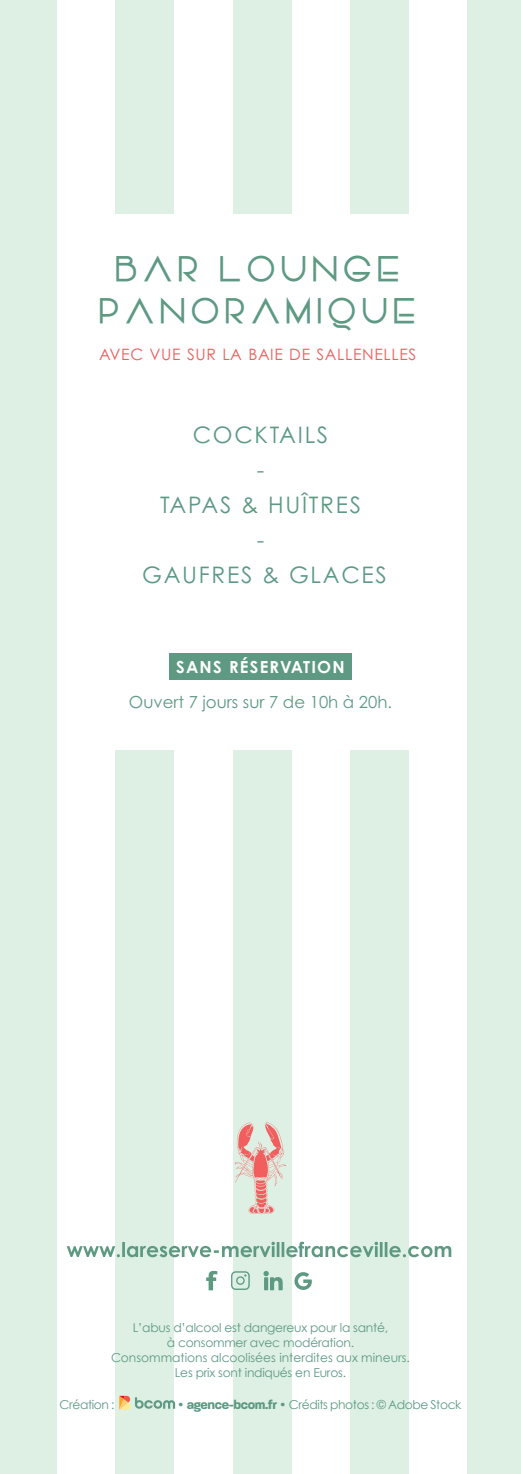
<style>
.page{position:relative;width:521px;height:1474px;background:#fff}
.page>*{position:absolute;margin:0;border:0;box-sizing:border-box;transform-origin:0 0}
.t1{font:700 35px/42px "Vonique 64";letter-spacing:.2em;color:#5d9983;text-align:center}
.t2{font:22.75px/35px "Century Gothic Pro";letter-spacing:.075em;color:#5d9983;text-align:center}
.t3{font:16.62px "Century Gothic Pro";color:#5d9983}
.t4{font:700 16.62px "Century Gothic Pro";letter-spacing:.075em;color:#fff}
.t5{font:15.75px "Century Gothic Pro";letter-spacing:.04em;color:#f05e5e}
.t6{font:12.25px/14.7px "Century Gothic";letter-spacing:-.02em;color:#5d9983;text-align:center}
.s1{font-family:"Paralucent";font-weight:700;font-size:13.12px}
</style>
<div class="page">
<div style="left:467px;top:0;width:54px;height:1473px;background:#def0e4"></div>
<div style="left:350px;top:0;width:59px;height:1473px;background:#def0e4"></div>
<div style="left:233px;top:0;width:58px;height:1473px;background:#def0e4"></div>
<div style="left:116px;top:0;width:58px;height:1473px;background:#def0e4"></div>
<div style="left:0;top:0;width:57px;height:1473px;background:#def0e4"></div>
<svg style="left:119px;top:1395px;width:56px;height:14px"></svg>
<div style="left:63px;top:214px;width:395px;height:535px;background:#fff"></div>
<svg style="left:67px;top:1241px;width:384px;height:16px"></svg>
<svg style="left:231px;top:1271px;width:19px;height:18px"></svg>
<svg style="left:263px;top:1271px;width:20px;height:19px"></svg>
<svg style="left:294px;top:1272px;width:18px;height:18px"></svg>
<svg style="left:206px;top:1270px;width:11px;height:20px"></svg>
<svg style="left:235px;top:1122px;width:51px;height:92px"></svg>
<div style="left:169px;top:653px;width:183px;height:27px;background:#5d9983"></div>
<h1 class="t1" style="left:100px;top:251px;width:316px">BAR LOUNGE<br>PANORAMIQUE</h1>
<p class="t5" style="left:99px;top:345px;width:319px">AVEC VUE SUR LA BAIE DE SALLENELLES</p>
<h2 class="t2" style="left:142px;top:417px;width:246px">COCKTAILS<br>-<br>TAPAS &amp; HUÎTRES<br>-<br>GAUFRES &amp; GLACES</h2>
<h3 class="t4" style="left:176px;top:656px;width:170px">SANS RÉSERVATION</h3>
<h3 class="t3" style="left:129px;top:692px;width:265px">Ouvert 7 jours sur 7 de 10h à 20h.</h3>
<p class="t6" style="left:111px;top:1320px;width:300px">L’abus d’alcool est dangereux pour la santé,<br>à consommer avec modération.<br>Consommations alcoolisées interdites aux mineurs.<br>Les prix sont indiqués en Euros.</p>
<p class="t6" style="left:60px;top:1396px;width:57px">Création :</p>
<p class="t6" style="left:177px;top:1396px;width:286px">• <span class="s1">agence-bcom.fr</span> • Crédits photos : © Adobe Stock</p>
</div>
